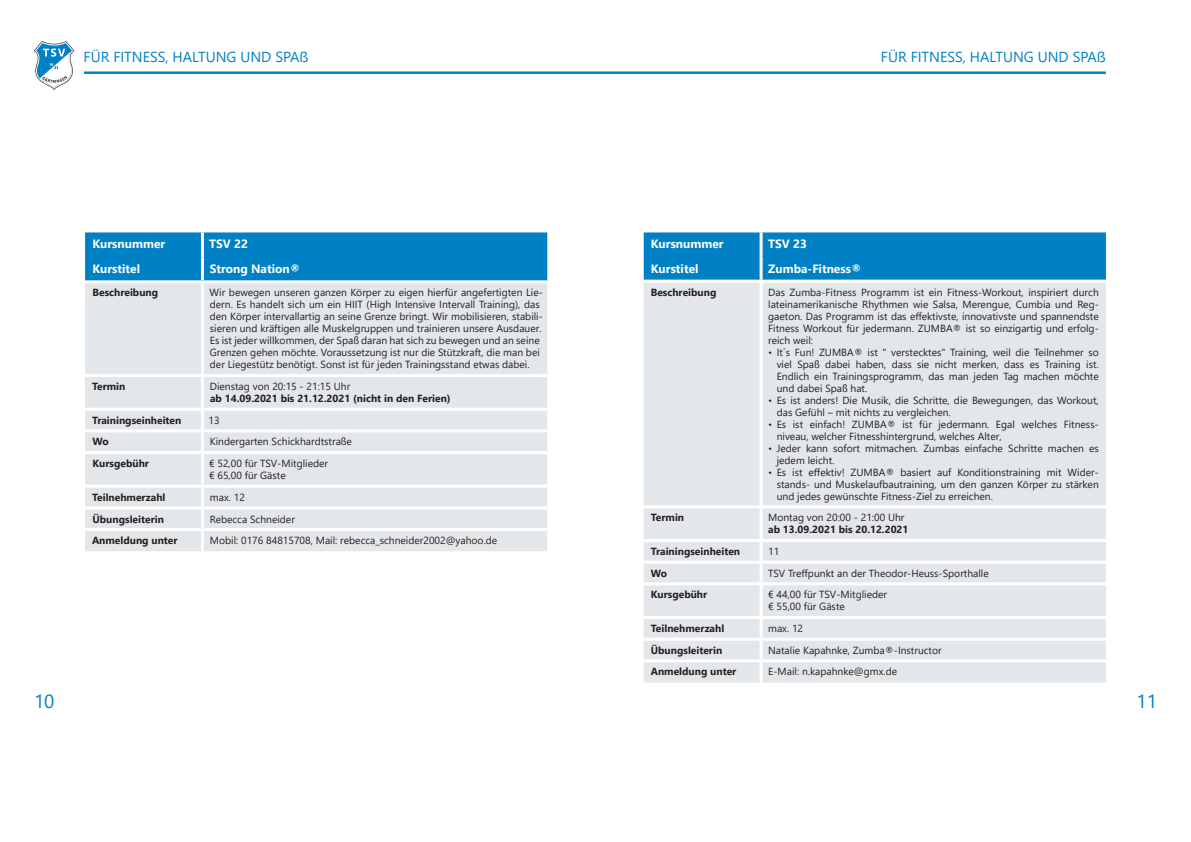
<style>
.page{position:relative;width:1191px;height:842px;background:#fff}
.page>*{position:absolute;margin:0;border:0;box-sizing:border-box;transform-origin:0 0}
.t1{font:19px "Segoe UI";color:#0080c5}
.t2{font:14.5px "Segoe UI";color:#0080c5}
.t3{font:700 12px "Segoe UI";color:#fff}
.t4{font:10.3px/12px "Segoe UI";color:#231f20}
.t5{font:700 10.3px "Segoe UI";color:#231f20}
</style>
<div class="page">
<svg style="left:34px;top:41px;width:40px;height:49px"></svg>
<hr style="left:84px;top:72px;width:1022px;height:2px;background:#0080c5">
<div style="left:85px;top:232px;width:462px;height:48px;background:#0080c5"></div>
<div style="left:85px;top:283px;width:462px;height:268px;background:#e4e7ea"></div>
<hr style="left:201px;top:232px;width:3px;height:25px;background:#fff">
<hr style="left:201px;top:257px;width:3px;height:23px;background:#fff">
<hr style="left:201px;top:283px;width:3px;height:91px;background:#fff">
<hr style="left:85px;top:374px;width:117px;height:3px;background:#fff">
<hr style="left:202px;top:374px;width:345px;height:3px;background:#fff">
<hr style="left:201px;top:377px;width:3px;height:31px;background:#fff">
<hr style="left:85px;top:408px;width:117px;height:3px;background:#fff">
<hr style="left:202px;top:408px;width:345px;height:3px;background:#fff">
<hr style="left:201px;top:411px;width:3px;height:18px;background:#fff">
<hr style="left:85px;top:429px;width:117px;height:3px;background:#fff">
<hr style="left:202px;top:429px;width:345px;height:3px;background:#fff">
<hr style="left:201px;top:432px;width:3px;height:19px;background:#fff">
<hr style="left:85px;top:451px;width:117px;height:3px;background:#fff">
<hr style="left:202px;top:451px;width:345px;height:3px;background:#fff">
<hr style="left:201px;top:454px;width:3px;height:31px;background:#fff">
<hr style="left:85px;top:485px;width:117px;height:3px;background:#fff">
<hr style="left:202px;top:485px;width:345px;height:3px;background:#fff">
<hr style="left:201px;top:488px;width:3px;height:18px;background:#fff">
<hr style="left:85px;top:506px;width:117px;height:3px;background:#fff">
<hr style="left:202px;top:506px;width:345px;height:3px;background:#fff">
<hr style="left:201px;top:509px;width:3px;height:19px;background:#fff">
<hr style="left:85px;top:528px;width:117px;height:3px;background:#fff">
<hr style="left:202px;top:528px;width:345px;height:3px;background:#fff">
<hr style="left:201px;top:531px;width:3px;height:20px;background:#fff">
<div style="left:643px;top:232px;width:463px;height:48px;background:#0080c5"></div>
<div style="left:644px;top:283px;width:462px;height:399px;background:#e4e7ea"></div>
<hr style="left:759px;top:232px;width:3px;height:25px;background:#fff">
<hr style="left:759px;top:257px;width:3px;height:23px;background:#fff">
<hr style="left:759px;top:283px;width:3px;height:222px;background:#fff">
<hr style="left:643px;top:505px;width:118px;height:3px;background:#fff">
<hr style="left:761px;top:505px;width:345px;height:3px;background:#fff">
<hr style="left:759px;top:508px;width:3px;height:31px;background:#fff">
<hr style="left:643px;top:539px;width:118px;height:3px;background:#fff">
<hr style="left:761px;top:539px;width:345px;height:3px;background:#fff">
<hr style="left:759px;top:542px;width:3px;height:19px;background:#fff">
<hr style="left:643px;top:561px;width:118px;height:3px;background:#fff">
<hr style="left:761px;top:561px;width:345px;height:3px;background:#fff">
<hr style="left:759px;top:564px;width:3px;height:18px;background:#fff">
<hr style="left:643px;top:582px;width:118px;height:3px;background:#fff">
<hr style="left:761px;top:582px;width:345px;height:3px;background:#fff">
<hr style="left:759px;top:585px;width:3px;height:31px;background:#fff">
<hr style="left:643px;top:616px;width:118px;height:3px;background:#fff">
<hr style="left:761px;top:616px;width:345px;height:3px;background:#fff">
<hr style="left:759px;top:619px;width:3px;height:19px;background:#fff">
<hr style="left:643px;top:638px;width:118px;height:3px;background:#fff">
<hr style="left:761px;top:638px;width:345px;height:3px;background:#fff">
<hr style="left:759px;top:641px;width:3px;height:18px;background:#fff">
<hr style="left:643px;top:659px;width:118px;height:3px;background:#fff">
<hr style="left:761px;top:659px;width:345px;height:3px;background:#fff">
<hr style="left:759px;top:662px;width:3px;height:20px;background:#fff">
<h2 class="t2" style="left:84px;top:44px;width:226px">FÜR FITNESS, HALTUNG UND SPAẞ</h2>
<h2 class="t2" style="left:881px;top:44px;width:226px">FÜR FITNESS, HALTUNG UND SPAẞ</h2>
<p class="t3" style="left:92px;top:233px;width:74px">Kursnummer</p>
<p class="t3" style="left:209px;top:233px;width:40px">TSV 22</p>
<p class="t3" style="left:92px;top:258px;width:49px">Kurstitel</p>
<p class="t3" style="left:210px;top:258px;width:92px">Strong Nation®</p>
<p class="t5" style="left:92px;top:283px;width:67px">Beschreibung</p>
<p class="t4" style="left:210px;top:286px;width:335px">Wir bewegen unseren ganzen Körper zu eigen hierfür angefertigten Lie&shy;dern. Es handelt sich um ein HIIT (High Intensive Intervall Training), das den Körper intervallartig an seine Grenze bringt. Wir mobilisieren, stabili&shy;sieren und kräftigen alle Muskelgruppen und trainieren unsere Ausdauer.<br>Es ist jeder willkommen, der Spaß daran hat sich zu bewegen und an seine Grenzen gehen möchte. Voraussetzung ist nur die Stützkraft, die man bei der Liegestütz benötigt. Sonst ist für jeden Trainingsstand etwas dabei.</p>
<p class="t5" style="left:92px;top:377px;width:35px">Termin</p>
<p class="t4" style="left:210px;top:380px;width:142px">Dienstag von 20:15 - 21:15 Uhr</p>
<p class="t5" style="left:210px;top:389px;width:242px">ab 14.09.2021 bis 21.12.2021 (nicht in den Ferien)</p>
<p class="t5" style="left:92px;top:410px;width:91px">Trainingseinheiten</p>
<p class="t4" style="left:209px;top:413px;width:13px">13</p>
<p class="t5" style="left:92px;top:432px;width:18px">Wo</p>
<p class="t4" style="left:210px;top:435px;width:144px">Kindergarten Schickhardtstraße</p>
<p class="t5" style="left:93px;top:454px;width:58px">Kursgebühr</p>
<p class="t4" style="left:209px;top:457px;width:120px">€ 52,00 für TSV-Mitglieder € 65,00 für Gäste</p>
<p class="t5" style="left:92px;top:487px;width:75px">Teilnehmerzahl</p>
<p class="t4" style="left:210px;top:490px;width:36px">max. 12</p>
<p class="t5" style="left:92px;top:509px;width:73px">Übungsleiterin</p>
<p class="t4" style="left:210px;top:512px;width:87px">Rebecca Schneider</p>
<p class="t5" style="left:92px;top:531px;width:87px">Anmeldung unter</p>
<p class="t4" style="left:210px;top:534px;width:289px">Mobil: 0176 84815708, Mail: rebecca_schneider2002@yahoo.de</p>
<p class="t3" style="left:651px;top:233px;width:74px">Kursnummer</p>
<p class="t3" style="left:768px;top:233px;width:40px">TSV 23</p>
<p class="t3" style="left:651px;top:257px;width:49px">Kurstitel</p>
<p class="t3" style="left:768px;top:257px;width:95px">Zumba-Fitness®</p>
<p class="t5" style="left:651px;top:282px;width:67px">Beschreibung</p>
<p class="t4" style="left:768px;top:285px;width:332px">Das Zumba-Fitness Programm ist ein Fitness-Workout, inspiriert durch</p>
<p class="t4" style="left:768px;top:297px;width:332px">lateinamerikanische Rhythmen wie Salsa, Merengue, Cumbia und Reg-</p>
<p class="t4" style="left:768px;top:309px;width:332px">gaeton. Das Programm ist das effektivste, innovativste und spannendste</p>
<p class="t4" style="left:768px;top:321px;width:332px">Fitness Workout für jedermann. ZUMBA® ist so einzigartig und erfolg-</p>
<p class="t4" style="left:768px;top:333px;width:46px">reich weil:</p>
<p class="t4" style="left:768px;top:345px;width:332px">٠ It´s Fun! ZUMBA® ist " verstecktes" Training, weil die Teilnehmer so</p>
<p class="t4" style="left:776px;top:357px;width:324px">viel Spaß dabei haben, dass sie nicht merken, dass es Training ist.</p>
<p class="t4" style="left:776px;top:369px;width:324px">Endlich ein Trainingsprogramm, das man jeden Tag machen möchte</p>
<p class="t4" style="left:776px;top:381px;width:92px">und dabei Spaß hat.</p>
<p class="t4" style="left:768px;top:393px;width:332px">٠ Es ist anders! Die Musik, die Schritte, die Bewegungen, das Workout,</p>
<p class="t4" style="left:776px;top:405px;width:176px">das Gefühl – mit nichts zu vergleichen.</p>
<p class="t4" style="left:768px;top:417px;width:332px">٠ Es ist einfach! ZUMBA® ist für jedermann. Egal welches Fitness-</p>
<p class="t4" style="left:776px;top:429px;width:226px">niveau, welcher Fitnesshintergrund, welches Alter,</p>
<p class="t4" style="left:768px;top:441px;width:332px">٠ Jeder kann sofort mitmachen. Zumbas einfache Schritte machen es</p>
<p class="t4" style="left:776px;top:453px;width:59px">jedem leicht.</p>
<p class="t4" style="left:768px;top:465px;width:332px">٠ Es ist effektiv! ZUMBA® basiert auf Konditionstraining mit Wider-</p>
<p class="t4" style="left:776px;top:477px;width:324px">stands- und Muskelaufbautraining, um den ganzen Körper zu stärken</p>
<p class="t4" style="left:776px;top:489px;width:218px">und jedes gewünschte Fitness-Ziel zu erreichen.</p>
<p class="t5" style="left:651px;top:508px;width:35px">Termin</p>
<p class="t4" style="left:768px;top:511px;width:138px">Montag von 20:00 - 21:00 Uhr</p>
<p class="t5" style="left:768px;top:520px;width:142px">ab 13.09.2021 bis 20.12.2021</p>
<p class="t5" style="left:651px;top:542px;width:91px">Trainingseinheiten</p>
<p class="t4" style="left:768px;top:544px;width:13px">11</p>
<p class="t5" style="left:651px;top:563px;width:18px">Wo</p>
<p class="t4" style="left:768px;top:566px;width:222px">TSV Treffpunkt an der Theodor-Heuss-Sporthalle</p>
<p class="t5" style="left:651px;top:585px;width:58px">Kursgebühr</p>
<p class="t4" style="left:768px;top:588px;width:120px">€ 44,00 für TSV-Mitglieder € 55,00 für Gäste</p>
<p class="t5" style="left:651px;top:619px;width:75px">Teilnehmerzahl</p>
<p class="t4" style="left:768px;top:621px;width:36px">max. 12</p>
<p class="t5" style="left:651px;top:640px;width:73px">Übungsleiterin</p>
<p class="t4" style="left:768px;top:643px;width:175px">Natalie Kapahnke, Zumba®-Instructor</p>
<p class="t5" style="left:651px;top:662px;width:87px">Anmeldung unter</p>
<p class="t4" style="left:768px;top:665px;width:130px">E-Mail: n.kapahnke@gmx.de</p>
<h1 class="t1" style="left:34px;top:684px;width:22px">10</h1>
<h1 class="t1" style="left:1136px;top:684px;width:22px">11</h1>
</div>
